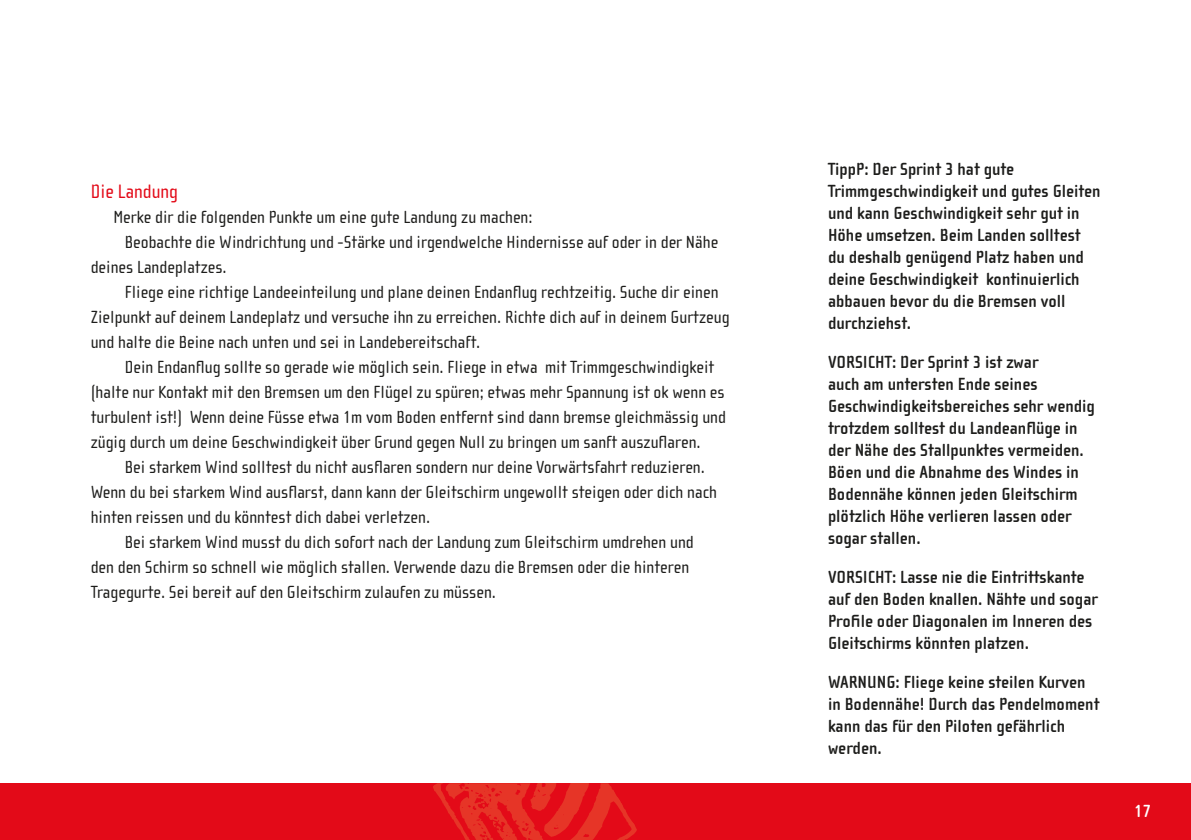
<style>
.page{position:relative;width:1191px;height:840px;background:#fff}
.page>*{position:absolute;margin:0;border:0;box-sizing:border-box;transform-origin:0 0}
.Man_subhead1{font:20px "Cholla Sans OT";color:#e30a18}
.Man_body_list{font:18px/25px "Cholla Sans OT";color:#1d1d1b}
.Man_sidebar{font:700 18px/22px "Cholla Sans OT";color:#1d1d1b}
.Man_body{font:18px "Cholla Sans OT";color:#1d1d1b}
.t1{font:700 18px "Cholla Sans OT";color:#fff}
</style>
<div class="page">
<div style="left:0;top:782px;width:1191px;height:57px;background:#e30a18"></div>
<svg style="left:430px;top:782px;width:209px;height:57px"></svg>
<p class="Man_subhead1" style="left:91px;top:180px;width:89px">Die Landung</p>
<p class="Man_body" style="left:113px;top:207px;width:421px">Merke dir die folgenden Punkte um eine gute Landung zu machen:</p>
<p class="Man_body_list" style="left:91px;top:229px;width:629px;text-indent:34px">Beobachte die Windrichtung und -Stärke und irgendwelche Hindernisse auf oder in der Nähe deines Landeplatzes.</p>
<p class="Man_body_list" style="left:91px;top:279px;width:640px;text-indent:34px">Fliege eine richtige Landeeinteilung und plane deinen Endanflug rechtzeitig. Suche dir einen<br>Zielpunkt auf deinem Landeplatz und versuche ihn zu erreichen. Richte dich auf in deinem Gurtzeug und halte die Beine nach unten und sei in Landebereitschaft.</p>
<p class="Man_body_list" style="left:91px;top:354px;width:637px;text-indent:34px">Dein Endanflug sollte so gerade wie möglich sein. Fliege in etwa mit Trimmgeschwindigkeit (halte nur Kontakt mit den Bremsen um den Flügel zu spüren; etwas mehr Spannung ist ok wenn es turbulent ist!) Wenn deine Füsse etwa 1m vom Boden entfernt sind dann bremse gleichmässig und zügig durch um deine Geschwindigkeit über Grund gegen Null zu bringen um sanft auszuflaren.</p>
<p class="Man_body_list" style="left:91px;top:454px;width:628px;text-indent:34px">Bei starkem Wind solltest du nicht ausflaren sondern nur deine Vorwärtsfahrt reduzieren.<br>Wenn du bei starkem Wind ausflarst, dann kann der Gleitschirm ungewollt steigen oder dich nach hinten reissen und du könntest dich dabei verletzen.</p>
<p class="Man_body_list" style="left:91px;top:529px;width:604px;text-indent:34px">Bei starkem Wind musst du dich sofort nach der Landung zum Gleitschirm umdrehen und den den Schirm so schnell wie möglich stallen. Verwende dazu die Bremsen oder die hinteren<br>Tragegurte. Sei bereit auf den Gleitschirm zulaufen zu müssen.</p>
<p class="Man_sidebar" style="left:828px;top:158px;width:274px">TippP: Der Sprint 3 hat gute Trimmgeschwindigkeit und gutes Gleiten und kann Geschwindigkeit sehr gut in Höhe umsetzen. Beim Landen solltest du deshalb genügend Platz haben und deine Geschwindigkeit kontinuierlich abbauen bevor du die Bremsen voll durchziehst.</p>
<p class="Man_sidebar" style="left:828px;top:351px;width:268px">VORSICHT: Der Sprint 3 ist zwar<br>auch am untersten Ende seines Geschwindigkeitsbereiches sehr wendig trotzdem solltest du Landeanflüge in der Nähe des Stallpunktes vermeiden.<br>Böen und die Abnahme des Windes in Bodennähe können jeden Gleitschirm plötzlich Höhe verlieren lassen oder sogar stallen.</p>
<p class="Man_sidebar" style="left:828px;top:566px;width:271px">VORSICHT: Lasse nie die Eintrittskante auf den Boden knallen. Nähte und sogar Profile oder Diagonalen im Inneren des Gleitschirms könnten platzen.</p>
<p class="Man_sidebar" style="left:828px;top:671px;width:273px">WARNUNG: Fliege keine steilen Kurven in Bodennähe! Durch das Pendelmoment kann das für den Piloten gefährlich werden.</p>
<p class="t1" style="left:1134px;top:800px;width:19px">17</p>
</div>
